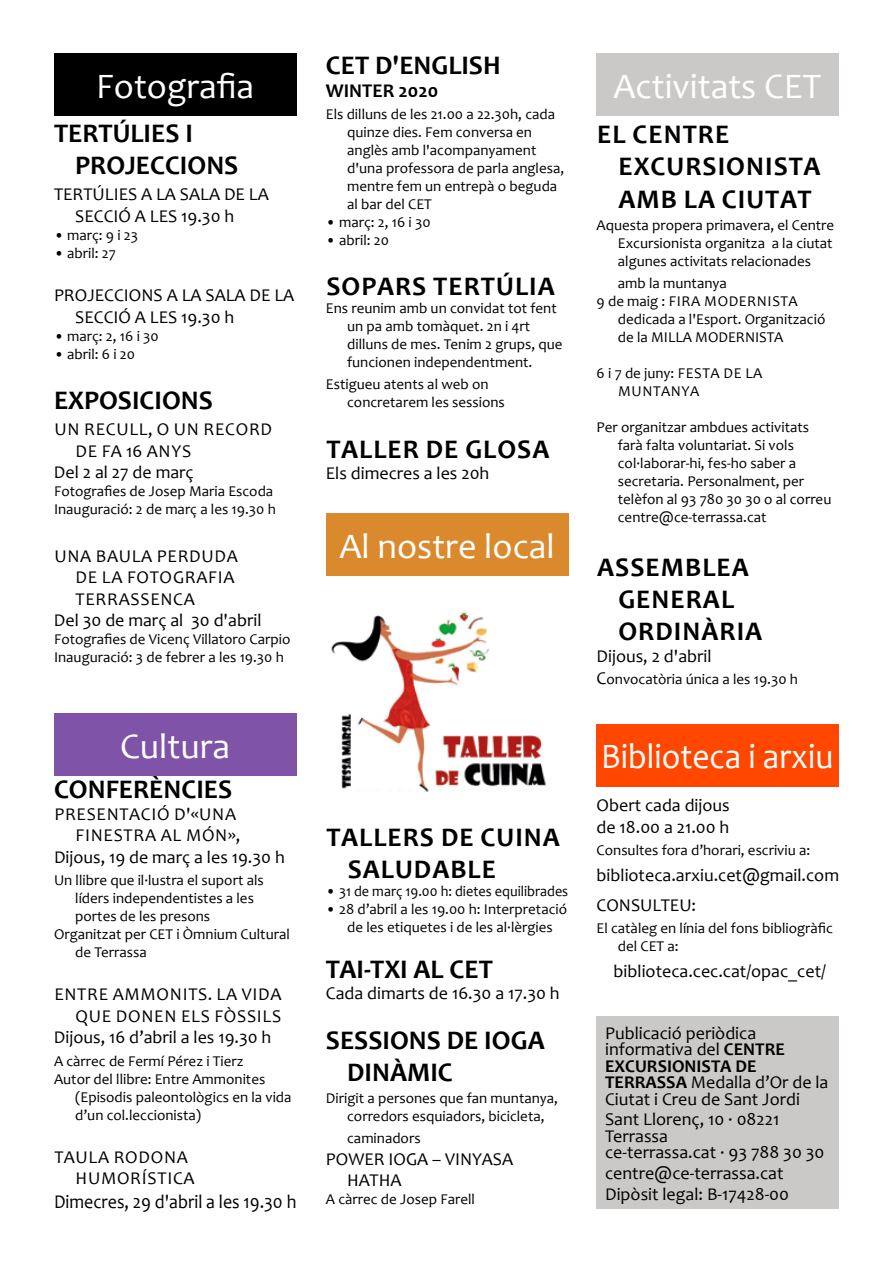
<style>
.page{position:relative;width:893px;height:1263px;background:#fff}
.page>*{position:absolute;margin:0;border:0;box-sizing:border-box;transform-origin:0 0}
.t1{font:36px "Candara";color:#fff}
.t2{font:36px "Candara";color:#fff;scale:.93 1}
.t3{font:700 27px/32.4px "Candara";color:#000}
.t4{font:19.5px "Candara";color:#000;scale:.92 1}
.t5{font:700 19.5px "Candara";color:#000}
.t6{font:18px/16.5px "Candara";color:#000}
.t7{font:18px "Candara";letter-spacing:.04em;color:#000}
.t8{font:15px/18px "Candara";color:#000}
.t9{font:15px/18px "Candara";letter-spacing:.04em;color:#000}
.s1{font-size:18px}
.s2{font-weight:700}
</style>
<div class="page">
<div style="left:54px;top:53px;width:242px;height:63px;background:#000"></div>
<div style="left:54px;top:713px;width:242px;height:63px;background:#7e53a8"></div>
<div style="left:326px;top:513px;width:242px;height:63px;background:#da8a2d"></div>
<div style="left:596px;top:53px;width:242px;height:63px;background:#cac9c8"></div>
<div style="left:596px;top:724px;width:242px;height:62px;background:#ff4700"></div>
<div style="left:597px;top:1016px;width:242px;height:193px;background:#cac9c8"></div>
<img style="left:331px;top:612px;width:215px;height:180px">
<h1 class="t1" style="left:96px;top:64px;width:159px">Fotografia</h1>
<h2 class="t3" style="left:75px;top:117px;width:165px;text-indent:-21px">TERTÚLIES I<br>PROJECCIONS</h2>
<p class="t6" style="left:75px;top:183px;width:195px;line-height:21.6px;text-indent:-21px">TERTÚLIES A LA SALA DE LA<br>SECCIÓ A LES 19.30 h</p>
<p class="t8" style="left:54px;top:226px;width:86px">• març: 9 i 23</p>
<p class="t8" style="left:54px;top:244px;width:63px">• abril: 27</p>
<p class="t6" style="left:75px;top:284px;width:221px;line-height:21.6px;text-indent:-21px">PROJECCIONS A LA SALA DE LA<br>SECCIÓ A LES 19.30 h</p>
<p class="t8" style="left:54px;top:327px;width:106px">• març: 2, 16 i 30</p>
<p class="t8" style="left:54px;top:345px;width:83px">• abril: 6 i 20</p>
<h2 class="t3" style="left:54px;top:384px;width:160px">EXPOSICIONS</h2>
<p class="t6" style="left:54px;top:421px;width:162px">Un recull, o unrecord</p>
<p class="t6" style="left:76px;top:442px;width:115px">de fa 16 anys</p>
<p class="t6" style="left:54px;top:464px;width:141px">Del 2 al 27 de març</p>
<p class="t8" style="left:54px;top:482px;width:223px">Fotografies de Josep Maria Escoda<br>I nauguració: 2 de març a les 19.30 h</p>
<p class="t6" style="left:54px;top:547px;width:114px">una baula perd</p>
<p class="t6" style="left:202px;top:547px;width:25px">uda</p>
<p class="t6" style="left:76px;top:569px;width:64px">delafotografia</p>
<p class="t6" style="left:76px;top:590px;width:12px">terrassenca</p>
<p class="t6" style="left:54px;top:612px;width:209px">Del 30 de març al 30 d'abril</p>
<p class="t8" style="left:54px;top:630px;width:238px">Fotografies de Vicenç Villatoro Carpio<br>I nauguració: 3 de febrer a les 19.30 h</p>
<h1 class="t1" style="left:120px;top:724px;width:111px">Cultura</h1>
<h2 class="t3" style="left:54px;top:773px;width:180px">CONFERÈNCIES</h2>
<p class="t7" style="left:54px;top:802px;width:183px">presentació d'«U na</p>
<p class="t7" style="left:76px;top:824px;width:166px">finestra al món»,</p>
<p class="t6" style="left:54px;top:848px;width:232px">Dijous, 19 de març a les 19.30 h</p>
<p class="t8" style="left:54px;top:871px;width:211px">Un llibre que il·lustra el suport als</p>
<p class="t8" style="left:75px;top:889px;width:180px">líders independentistes a les</p>
<p class="t8" style="left:75px;top:907px;width:136px">portes de les presons</p>
<p class="t8" style="left:54px;top:925px;width:237px">Organitzat per CET i Òmnium Cultural</p>
<p class="t8" style="left:75px;top:943px;width:73px">de Terrassa</p>
<p class="t7" style="left:54px;top:983px;width:229px">ENTRE AMMONITS. LA VIDA</p>
<p class="t7" style="left:76px;top:1005px;width:207px">QU E DONEN ELS FÒSSILS</p>
<p class="t6" style="left:54px;top:1029px;width:219px">Dijous, 16 d’abril a les 19.30 h</p>
<p class="t8" style="left:54px;top:1052px;width:191px">A càrrec de Fermí Pérez i Tierz</p>
<p class="t8" style="left:54px;top:1070px;width:213px">Autor del llibre: Entre Ammonites</p>
<p class="t8" style="left:75px;top:1088px;width:218px">(Episodis paleontològics en la vida</p>
<p class="t8" style="left:75px;top:1106px;width:127px">d’un col.leccionista)</p>
<p class="t6" style="left:54px;top:1146px;width:73px;line-height:21.6px;text-align:center">taula rodona humorística</p>
<h3 class="t4" style="left:54px;top:1189px;width:265px">Dimecres, 29 d'abril a les 19.30 h</h3>
<h2 class="t3" style="left:326px;top:48px;width:176px">CET D'ENGLISH</h2>
<h3 class="t5" style="left:326px;top:79px;width:114px">WINTER 2020</h3>
<p class="t8" style="left:347px;top:105px;width:218px;text-indent:-21px">Els dilluns de les 21.00 a 22.30h, cada quinze dies. Fem conversa en anglès amb l'acompanyament d'una professora de parla anglesa, mentre fem un entrepà o beguda al bar del CET</p>
<p class="t8" style="left:326px;top:213px;width:106px">• març: 2, 16 i 30</p>
<p class="t8" style="left:326px;top:231px;width:65px">• abril: 20</p>
<h2 class="t3" style="left:326px;top:270px;width:33px">SOPARS</h2>
<h2 class="t3" style="left:433px;top:270px;width:17px">TERTÚLIA</h2>
<p class="t8" style="left:347px;top:299px;width:217px;text-indent:-21px">Ens reunim amb un convidat tot fent un pa amb tomàquet. 2n i 4rt dilluns de mes. Tenim 2 grups, que funcionen independentment.</p>
<p class="t8" style="left:347px;top:375px;width:159px;text-indent:-21px">Estigueu atents al web on concretarem les sessions</p>
<h2 class="t3" style="left:326px;top:432px;width:32px">TALLER</h2>
<h2 class="t3" style="left:426px;top:432px;width:75px">DE GLOSA</h2>
<p class="t6" style="left:326px;top:465px;width:165px">Els dimecres a les 20h</p>
<h1 class="t1" style="left:339px;top:523px;width:217px">Al nostre local</h1>
<h2 class="t3" style="left:326px;top:821px;width:32px">TALLERS</h2>
<h2 class="t3" style="left:441px;top:821px;width:57px">DE CUINA</h2>
<h2 class="t3" style="left:348px;top:853px;width:18px">SALUDABLE</h2>
<p class="t8" style="left:326px;top:882px;width:244px">• 31 de març 19.00 h: dietes equilibrades</p>
<p class="t8" style="left:326px;top:900px;width:243px;text-align:center">• 28 d’abril a les 19.00 h: I nterpretació de les etiquetes i de les al·lèrgies</p>
<h2 class="t3" style="left:326px;top:952px;width:168px">TAI-TXI AL CET</h2>
<p class="t6" style="left:326px;top:985px;width:235px">Cada dimarts de 16.30 a 17.30 h</p>
<h2 class="t3" style="left:347px;top:1023px;width:199px;text-indent:-21px">SESSIONS DE IOGA<br>DINÀMIC</h2>
<p class="t8" style="left:326px;top:1089px;width:234px;text-align:center">Dirigit a persones que fan muntanya, corredors esquiadors, bicicleta,</p>
<p class="t8" style="left:347px;top:1129px;width:75px">caminadors</p>
<p class="t6" style="left:347px;top:1148px;width:167px;line-height:21.6px;text-indent:-21px">POWER IOGA – VINYASA<br>HATHA</p>
<p class="t8" style="left:326px;top:1190px;width:150px">A càrrec de Josep Farell</p>
<h1 class="t1" style="left:613px;top:64px;width:209px">Activitats CET</h1>
<h2 class="t3" style="left:597px;top:118px;width:68px;text-align:center">EL CENTRE<br>EXCURSIONISTA<br>AMB</h2>
<h2 class="t3" style="left:684px;top:182px;width:70px">LA CIUTAT</h2>
<p class="t8" style="left:618px;top:216px;width:218px;text-align:justify;text-indent:-21px">Aquesta propera primavera, el Centre Excursionista organitza a la ciutat algunes activitats relacionades</p>
<p class="t8" style="left:597px;top:273px;width:132px;text-indent:21px">amb la muntanya<br>9 de maig : Fira</p>
<p class="t8" style="left:618px;top:291px;width:209px;text-indent:86px">Modernista<br>dedicada a l'Esport. Organització de la MILLA MODERNISTA</p>
<p class="t9" style="left:618px;top:363px;width:146px;text-indent:-22px">6 i 7 de juny: FESTA DE LA<br>MU NTANYA</p>
<p class="t8" style="left:618px;top:417px;width:215px;text-indent:-21px">Per organitzar ambdues activitats farà falta voluntariat. Si vols col·laborar-hi, fes-ho saber a secretaria. Personalment, per telèfon al 93 780 30 30 o al correu centre@ce-terrassa.cat</p>
<h2 class="t3" style="left:618px;top:550px;width:18px;text-align:justify;text-indent:-21px">ASSEMBLEA GENERAL ORDINÀRIA</h2>
<p class="t6" style="left:597px;top:648px;width:117px">Dijous, 2 d'abril</p>
<p class="t8" style="left:597px;top:669px;width:203px"><span class="s1">C</span>onvocatòria única a les 19.30 h</p>
<h1 class="t2" style="left:601px;top:734px;width:251px">Biblioteca i arxiu</h1>
<p class="t6" style="left:597px;top:794px;width:135px;line-height:21.6px">Obert cada dijous de 18.00 a 21.00 h</p>
<p class="t8" style="left:597px;top:841px;width:215px">Consultes fora d’horari, escriviu a:</p>
<p class="t6" style="left:597px;top:859px;width:244px;line-height:30.2px">biblioteca.arxiu.cet@gmail.com<br>CONSU LTEU:</p>
<p class="t8" style="left:618px;top:919px;width:216px;text-indent:-21px">El catàleg en línia del fons bibliogràfic del CET a:</p>
<p class="t6" style="left:614px;top:962px;width:214px">biblioteca.cec.cat/opac_cet/</p>
<p class="t6" style="left:605px;top:1024px;width:225px">Publicació periòdica informativa del <span class="s2">CENTRE<br>EXCURSIONISTA DE<br>TERRASSA</span> Medalla d’Or de la<br>Ciutat i Creu de Sant Jordi</p>
<p class="t6" style="left:605px;top:1111px;width:221px">Sant Llorenç, 10 · 08221<br>Terrassa<br>ce-terrassa.cat · 93 788 30 30</p>
<p class="t6" style="left:605px;top:1163px;width:185px;line-height:20.7px">centre@ce-terrassa.cat<br>Dipòsit legal: B-17428-00</p>
</div>
